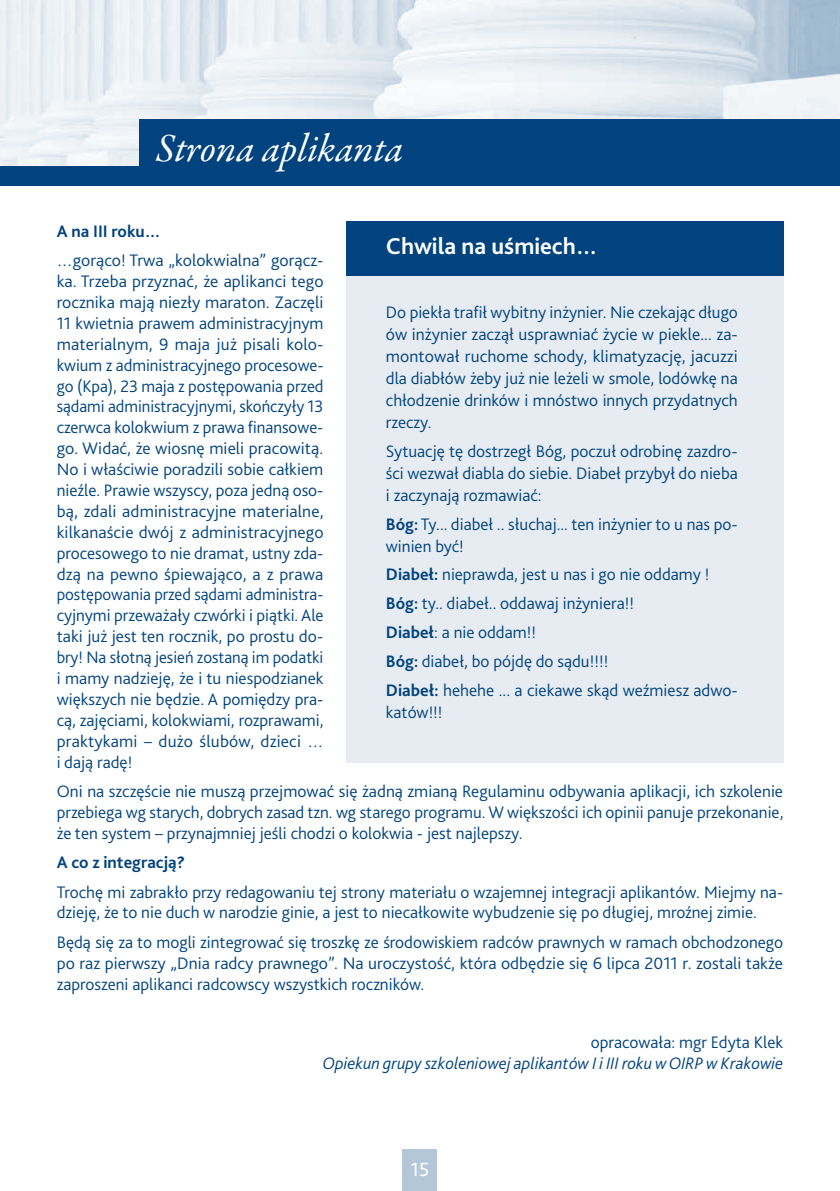
<style>
.page{position:relative;width:840px;height:1191px;background:#fff}
.page>*{position:absolute;margin:0;border:0;box-sizing:border-box;transform-origin:0 0}
.t1{font:italic 40px "Garamond Premr Pro";letter-spacing:-.005em;color:#fff}
.t2{font:700 24px "Bliss 2";color:#fff}
.t3{font:20px "Bliss 2";color:#fff}
.t4{font:300 17.4px/20.8px "Bliss 2";color:#00437e;text-align:justify}
.t5{font:italic 300 17.4px "Bliss 2";color:#00437e}
.t6{font:700 17.4px "Bliss 2";color:#00437e}
.s1{font-weight:700}
</style>
<div class="page">
<img style="left:0;top:0;width:839px;height:166px">
<div style="left:403px;top:1149px;width:34px;height:42px;background:#b3c7d8"></div>
<div style="left:139px;top:119px;width:700px;height:53px;background:#00437e"></div>
<div style="left:0;top:166px;width:839px;height:20px;background:#00437e"></div>
<div style="left:346px;top:221px;width:436px;height:542px;background:#e6ecf2"></div>
<div style="left:346px;top:221px;width:436px;height:54px;background:#00437e"></div>
<h1 class="t1" style="left:155px;top:123px;width:249px">Strona aplikanta</h1>
<p class="t6" style="left:57px;top:220px;width:105px">A na III roku…</p>
<p class="t4" style="left:57px;top:250px;width:268px">…gorąco! Trwa „kolokwialna” gorącz&shy;ka. Trzeba przyznać, że aplikanci tego rocznika mają niezły maraton. Zaczęli 11 kwietnia prawem administracyjnym materialnym, 9 maja już pisali kolo&shy;kwium z administracyjnego procesowe&shy;go (Kpa), 23 maja z postępowania przed sądami administracyjnymi, skończyły 13 czerwca kolokwium z prawa finansowe&shy;go. Widać, że wiosnę mieli pracowitą.<br>No i właściwie poradzili sobie całkiem nieźle. Prawie wszyscy, poza jedną oso&shy;bą, zdali administracyjne materialne, kilkanaście dwój z administracyjnego procesowego to nie dramat, ustny zda&shy;dzą na pewno śpiewająco, a z prawa postępowania przed sądami administra&shy;cyjnymi przeważały czwórki i piątki. Ale taki już jest ten rocznik, po prostu do&shy;bry! Na słotną jesień zostaną im podatki i mamy nadzieję, że i tu niespodzianek większych nie będzie. A pomiędzy pra&shy;cą, zajęciami, kolokwiami, rozprawami, praktykami – dużo ślubów, dzieci … i dają radę!</p>
<p class="t4" style="left:57px;top:780px;width:727px">Oni na szczęście nie muszą przejmować się żadną zmianą Regulaminu odbywania aplikacji, ich szkolenie przebiega wg starych, dobrych zasad tzn. wg starego programu. W większości ich opinii panuje przekonanie, że ten system – przynajmniej jeśli chodzi o kolokwia - jest najlepszy.</p>
<p class="t6" style="left:57px;top:851px;width:130px">A co z integracją?</p>
<p class="t4" style="left:57px;top:881px;width:727px">Trochę mi zabrakło przy redagowaniu tej strony materiału o wzajemnej integracji aplikantów. Miejmy na&shy;dzieję, że to nie duch w narodzie ginie, a jest to niecałkowite wybudzenie się po długiej, mroźnej zimie.</p>
<p class="t4" style="left:57px;top:931px;width:727px">Będą się za to mogli zintegrować się troszkę ze środowiskiem radców prawnych w ramach obchodzonego po raz pierwszy „Dnia radcy prawnego”. Na uroczystość, która odbędzie się 6 lipca 2011 r. zostali także zaproszeni aplikanci radcowscy wszystkich roczników.</p>
<h2 class="t2" style="left:386px;top:231px;width:213px">Chwila na uśmiech…</h2>
<p class="t4" style="left:386px;top:301px;width:353px;line-height:22px">Do piekła trafił wybitny inżynier. Nie czekając długo ów inżynier zaczął usprawniać życie w piekle... za&shy;montował ruchome schody, klimatyzację, jacuzzi dla diabłów żeby już nie leżeli w smole, lodówkę na chłodzenie drinków i mnóstwo innych przydatnych rzeczy.</p>
<p class="t4" style="left:386px;top:439px;width:353px;line-height:22px">Sytuację tę dostrzegł Bóg, poczuł odrobinę zazdro&shy;ści wezwał diabla do siebie. Diabeł przybył do nieba i zaczynają rozmawiać:</p>
<p class="t4" style="left:386px;top:512px;width:353px;line-height:22px"><span class="s1">Bóg:</span> Ty... diabeł .. słuchaj... ten inżynier to u nas po&shy;winien być!</p>
<p class="t4" style="left:386px;top:560px;width:353px;line-height:28.8px;text-align:left"><span class="s1">Diabeł:</span> nieprawda, jest u nas i go nie oddamy !<br><span class="s1">Bóg:</span> ty.. diabeł.. oddawaj inżyniera!!<br><span class="s1">Diabeł</span>: a nie oddam!!<br><span class="s1">Bóg:</span> diabeł, bo pójdę do sądu!!!!<br><span class="s1">Diabeł:</span> hehehe ... a ciekawe skąd weźmiesz adwo-</p>
<p class="t4" style="left:386px;top:701px;width:58px">katów!!!</p>
<p class="t4" style="left:590px;top:1031px;width:194px">opracowała: mgr Edyta Klek</p>
<p class="t5" style="left:322px;top:1052px;width:461px">Opiekun grupy szkoleniowej aplikantów I i III roku w OIRP w Krakowie</p>
<p class="t3" style="left:410px;top:1156px;width:20px">15</p>
</div>
